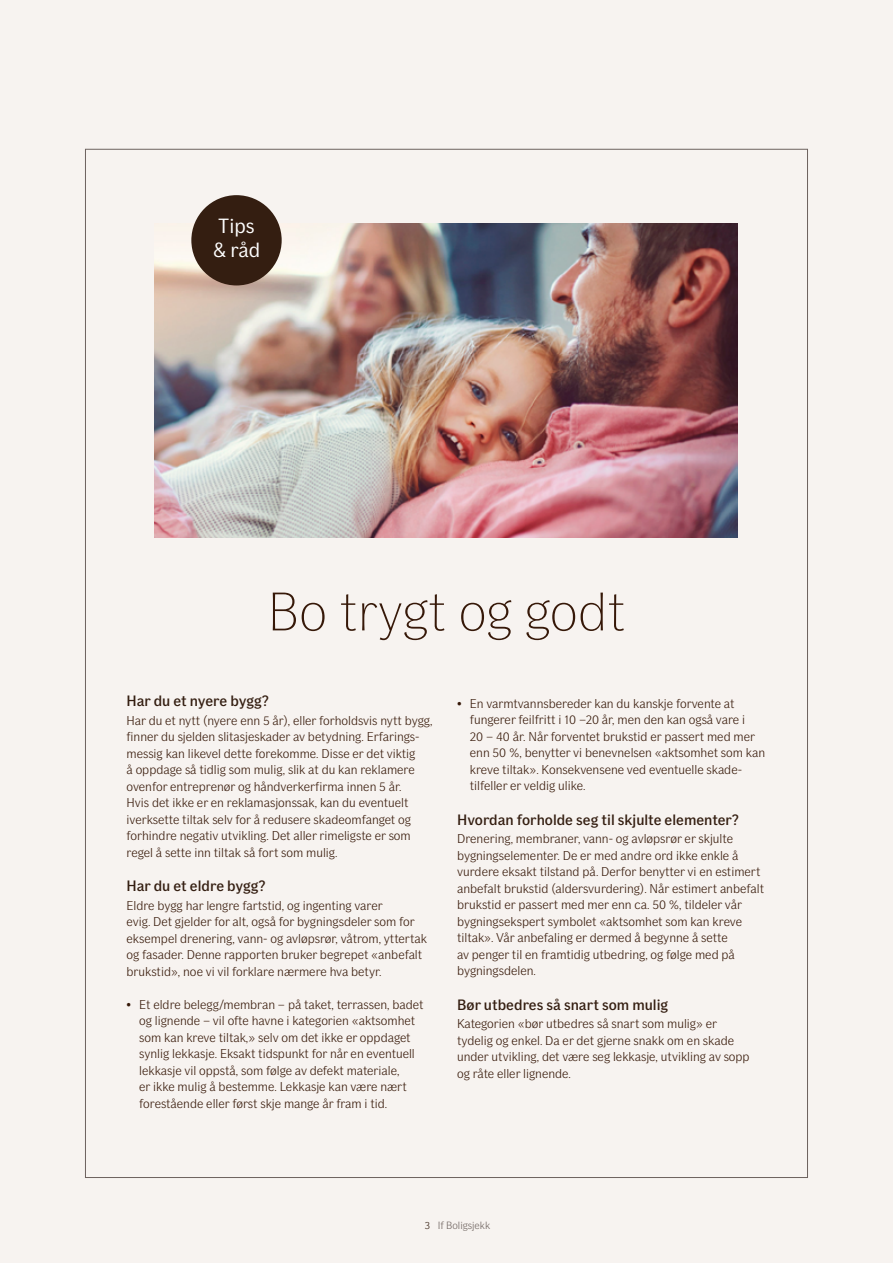
<style>
.page{position:relative;width:893px;height:1263px;background:#f7f3f0}
.page>*{position:absolute;margin:0;border:0;box-sizing:border-box;transform-origin:0 0}
.t1{font:100 54px "If Sans";color:#361808}
.t2{font:20.55px/24.6px "If Sans";color:#fff}
.t3{font:500 15px "If Sans";color:#341e11}
.t4{font:300 12.75px/16.5px "If Sans";color:#361808}
.t5{font:300 10.5px "If Sans";color:#6d625e}
.s1{color:#341e11}
</style>
<div class="page">
<img style="left:154px;top:223px;width:583px;height:314px">
<div style="left:191px;top:195px;width:91px;height:90px;background:#341e11;border-radius:50%"></div>
<h2 class="t2" style="left:213px;top:213px;width:49px">Tips &amp; råd</h2>
<h1 class="t1" style="left:267px;top:581px;width:359px">Bo trygt og godt</h1>
<p class="t3" style="left:126px;top:692px;width:144px">Har du et nyere bygg?</p>
<p class="t4" style="left:126px;top:712px;width:308px">Har du et nytt (nyere enn 5 år), eller forholdsvis nytt bygg, finner du sjelden slitasjeskader av betydning. Erfarings&shy;messig kan likevel dette forekomme. Disse er det viktig<br>å oppdage så tidlig som mulig, slik at du kan reklamere ovenfor entreprenør og håndverkerfirma innen 5 år.<br>Hvis det ikke er en reklamasjonssak, kan du eventuelt iverksette tiltak selv for å redusere skadeomfanget og forhindre negativ utvikling. Det aller rimeligste er som regel å sette inn tiltak så fort som mulig.</p>
<p class="t3" style="left:126px;top:877px;width:141px">Har du et eldre bygg?</p>
<p class="t4" style="left:126px;top:897px;width:302px">Eldre bygg har lengre fartstid, og ingenting varer<br>evig. Det gjelder for alt, også for bygningsdeler som for eksempel drenering, vann- og avløpsrør, våtrom, yttertak og fasader. Denne rapporten bruker begrepet «anbefalt brukstid», noe vi vil forklare nærmere hva betyr.</p>
<p class="t4" style="left:139px;top:996px;width:286px;text-indent:-13px">• Et eldre belegg/membran – på taket, terrassen, badet og lignende – vil ofte havne i kategorien «aktsomhet som kan kreve tiltak,» selv om det ikke er oppdaget synlig lekkasje. Eksakt tidspunkt for når en eventuell lekkasje vil oppstå, som følge av defekt materiale,<br>er ikke mulig å bestemme. Lekkasje kan være nært forestående eller først skje mange år fram i tid.</p>
<p class="t4" style="left:470px;top:695px;width:297px;text-indent:-13px">• En varmtvannsbereder kan du kanskje forvente at fungerer feilfritt i 10 –20 år, men den kan også vare i<br>20 – 40 år. Når forventet brukstid er passert med mer enn 50 %, benytter vi benevnelsen «aktsomhet som kan kreve tiltak». Konsekvensene ved eventuelle skade&shy;tilfeller er veldig ulike.</p>
<p class="t3" style="left:457px;top:811px;width:283px">Hvordan forholde seg til skjulte elementer?</p>
<p class="t4" style="left:457px;top:830px;width:308px">Drenering, membraner, vann- og avløpsrør er skjulte bygningselementer. De er med andre ord ikke enkle å vurdere eksakt tilstand på. Derfor benytter vi en estimert anbefalt brukstid (aldersvurdering). Når estimert anbefalt brukstid er passert med mer enn ca. 50 %, tildeler vår bygningsekspert symbolet «aktsomhet som kan kreve tiltak». Vår anbefaling er dermed å begynne å sette<br>av penger til en framtidig utbedring, og følge med på bygningsdelen.</p>
<p class="t3" style="left:457px;top:996px;width:213px">Bør utbedres så snart som mulig</p>
<p class="t4" style="left:457px;top:1016px;width:294px">Kategorien «bør utbedres så snart som mulig» er tydelig og enkel. Da er det gjerne snakk om en skade under utvikling, det være seg lekkasje, utvikling av sopp og råte eller lignende.</p>
<p class="t5" style="left:425px;top:1219px;width:67px"><span class="s1">3</span> If Boligsjekk</p>
</div>
